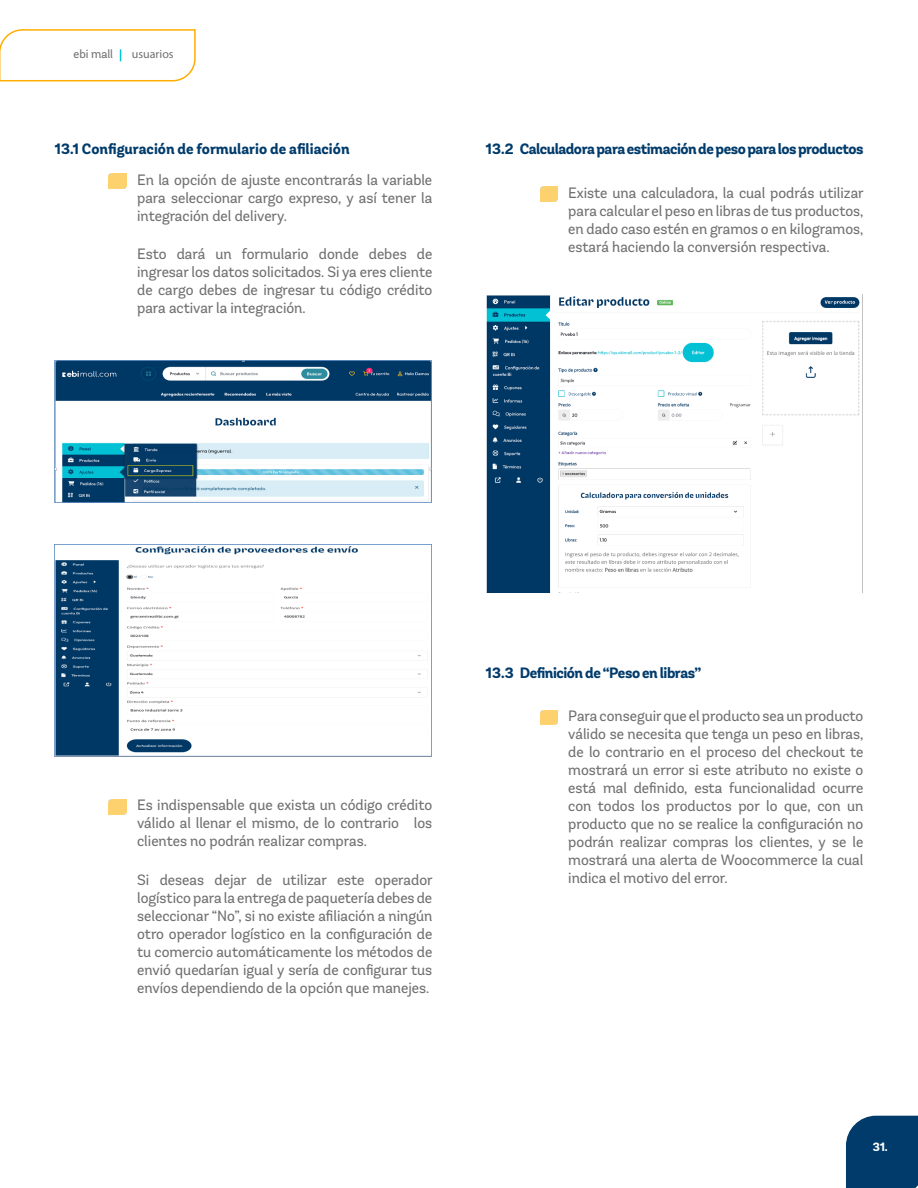
<style>
.page{position:relative;width:918px;height:1188px;background:#fff}
.page>*{position:absolute;margin:0;border:0;box-sizing:border-box;transform-origin:0 0}
.t1{font:15px/18px "Andes Neue";color:#707070;text-align:justify}
.t2{font:700 15px "Andes Neue";letter-spacing:-.03em;color:#003b6b}
.t3{font:700 15px "Andes Neue";color:#003b6b}
.t4{font:12px "Myriad Pro";color:#707070}
.t5{font:12px "Andes Neue";color:#707070}
.t6{font:700 12px "Andes Neue";color:#fff}
</style>
<div class="page">
<div style="left:846px;top:1116px;width:72px;height:72px;background:#003b6b"></div>
<svg style="left:0;top:29px;width:196px;height:53px"></svg>
<img style="left:109px;top:799px;width:17px;height:15px">
<img style="left:109px;top:173px;width:17px;height:15px">
<img style="left:540px;top:186px;width:17px;height:15px">
<img style="left:540px;top:710px;width:17px;height:15px">
<img style="left:55px;top:361px;width:377px;height:141px">
<img style="left:55px;top:545px;width:377px;height:212px">
<img style="left:486px;top:294px;width:377px;height:299px">
<p class="t5" style="left:74px;top:47px;width:41px">ebi mall</p>
<p class="t4" style="left:132px;top:47px;width:43px">usuarios</p>
<p class="t3" style="left:55px;top:139px;width:296px">13.1 Configuración de formulario de afiliación</p>
<p class="t2" style="left:486px;top:139px;width:379px">13.2 Calculadora para estimación de peso para los productos</p>
<p class="t1" style="left:137px;top:170px;width:297px">En la opción de ajuste encontrarás la variable para seleccionar cargo expreso, y así tener la integración del delivery.</p>
<p class="t1" style="left:137px;top:244px;width:297px">Esto dará un formulario donde debes de ingresar los datos solicitados. Si ya eres cliente de cargo debes de ingresar tu código crédito para activar la integración.</p>
<p class="t1" style="left:568px;top:183px;width:297px">Existe una calculadora, la cual podrás utilizar para calcular el peso en libras de tus productos, en dado caso estén en gramos o en kilogramos, estará haciendo la conversión respectiva.</p>
<p class="t1" style="left:137px;top:796px;width:297px">Es indispensable que exista un código crédito válido al llenar el mismo, de lo contrario los clientes no podrán realizar compras.</p>
<p class="t1" style="left:137px;top:870px;width:297px">Si deseas dejar de utilizar este operador logístico para la entrega de paquetería debes de seleccionar “No”, si no existe afiliación a ningún otro operador logístico en la configuración de tu comercio automáticamente los métodos de envió quedarían igual y sería de configurar tus envíos dependiendo de la opción que manejes.</p>
<p class="t2" style="left:486px;top:663px;width:217px">13.3 Definición de “Peso en libras”</p>
<p class="t1" style="left:568px;top:707px;width:297px">Para conseguir que el producto sea un producto válido se necesita que tenga un peso en libras, de lo contrario en el proceso del checkout te mostrará un error si este atributo no existe o está mal definido, esta funcionalidad ocurre con todos los productos por lo que, con un producto que no se realice la configuración no podrán realizar compras los clientes, y se le mostrará una alerta de Woocommerce la cual indica el motivo del error.</p>
<p class="t6" style="left:873px;top:1139px;width:16px">31.</p>
</div>
